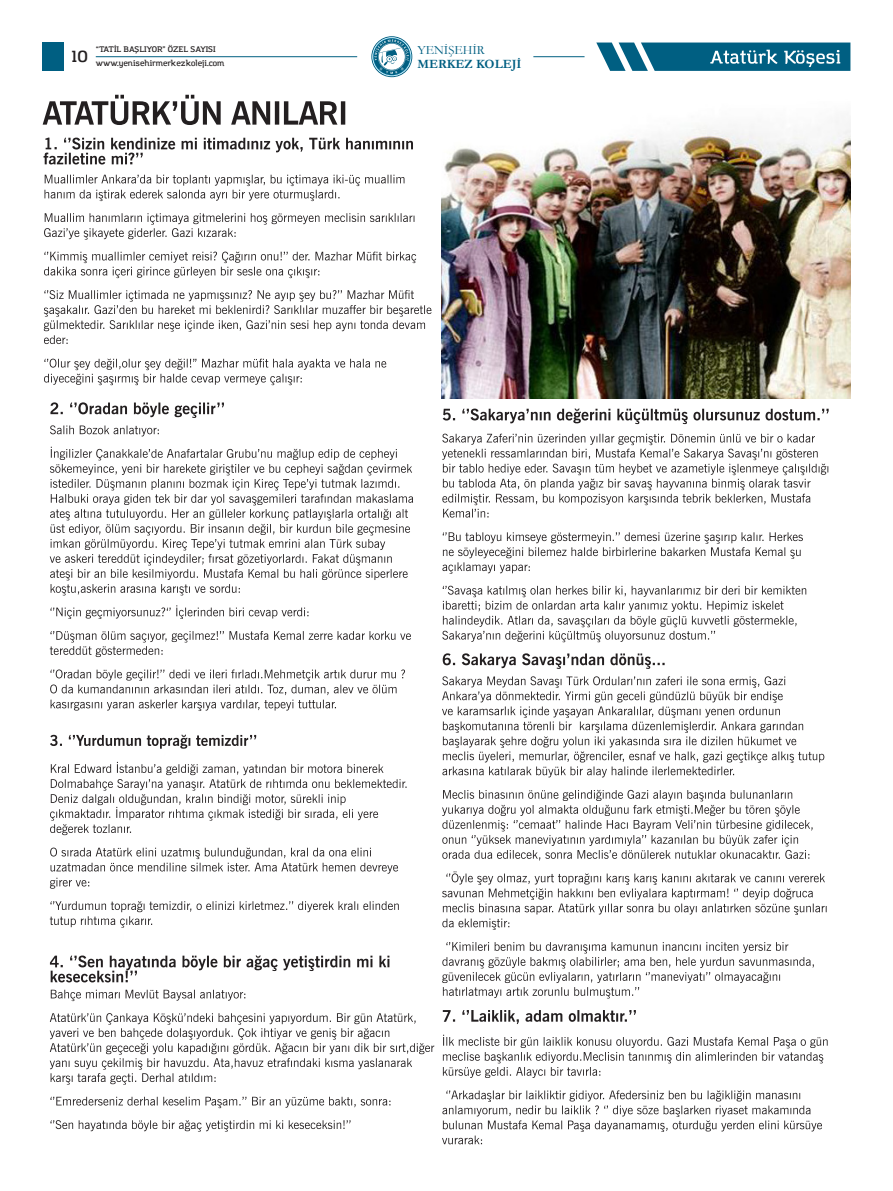
<style>
.page{position:relative;width:893px;height:1191px;background:#fff}
.page>*{position:absolute;margin:0;border:0;box-sizing:border-box;transform-origin:0 0}
.t1{font:700 12.7px "Garamond";color:#005f82}
.t2{font:12.7px "Garamond";color:#005f82}
.t3{font:600 8px "Amazing Grotesk";color:#231f20}
</style>
<div class="page">
<svg style="left:371px;top:36px;width:41px;height:41px"></svg>
<hr style="left:96px;top:56px;width:261px;height:1px;background:#005f82">
<hr style="left:533px;top:56px;width:52px;height:1px;background:#005f82">
<div style="left:43px;top:43px;width:21px;height:28px;background:#005f82"></div>
<svg style="left:596px;top:43px;width:254px;height:28px;background:#2c7a97"></svg>
<svg style="left:43px;top:95px;width:302px;height:30px"></svg>
<svg style="left:44px;top:358px;width:342px;height:27px"></svg>
<svg style="left:44px;top:290px;width:388px;height:54px"></svg>
<svg style="left:44px;top:251px;width:372px;height:27px"></svg>
<svg style="left:44px;top:213px;width:370px;height:27px"></svg>
<svg style="left:45px;top:175px;width:359px;height:26px"></svg>
<svg style="left:442px;top:942px;width:372px;height:56px"></svg>
<svg style="left:442px;top:871px;width:385px;height:59px"></svg>
<svg style="left:442px;top:790px;width:371px;height:70px"></svg>
<svg style="left:442px;top:676px;width:382px;height:101px"></svg>
<svg style="left:442px;top:1090px;width:380px;height:54px"></svg>
<svg style="left:443px;top:1034px;width:385px;height:44px"></svg>
<svg style="left:50px;top:669px;width:355px;height:42px"></svg>
<svg style="left:50px;top:631px;width:361px;height:26px"></svg>
<svg style="left:50px;top:605px;width:258px;height:14px"></svg>
<svg style="left:50px;top:447px;width:363px;height:148px"></svg>
<svg style="left:50px;top:425px;width:109px;height:11px"></svg>
<svg style="left:50px;top:1120px;width:301px;height:11px"></svg>
<svg style="left:50px;top:1096px;width:340px;height:12px"></svg>
<svg style="left:50px;top:1013px;width:384px;height:71px"></svg>
<svg style="left:51px;top:989px;width:194px;height:12px"></svg>
<svg style="left:442px;top:585px;width:364px;height:57px"></svg>
<svg style="left:442px;top:532px;width:361px;height:42px"></svg>
<svg style="left:442px;top:433px;width:386px;height:84px"></svg>
<svg style="left:50px;top:901px;width:349px;height:26px"></svg>
<svg style="left:50px;top:847px;width:348px;height:41px"></svg>
<svg style="left:50px;top:762px;width:357px;height:73px"></svg>
<svg style="left:44px;top:138px;width:369px;height:26px"></svg>
<svg style="left:443px;top:653px;width:222px;height:16px"></svg>
<svg style="left:443px;top:1010px;width:193px;height:14px"></svg>
<svg style="left:50px;top:402px;width:174px;height:16px"></svg>
<svg style="left:50px;top:955px;width:339px;height:27px"></svg>
<svg style="left:443px;top:408px;width:386px;height:16px"></svg>
<svg style="left:50px;top:734px;width:206px;height:14px"></svg>
<img style="left:442px;top:121px;width:408px;height:277px">
<p class="t3" style="left:96px;top:44px;width:121px">“TATİL BAŞLIYOR” ÖZEL SAYISI</p>
<p class="t3" style="left:71px;top:59px;width:155px"><sup>10</sup> www.yenisehirmerkezkoleji.com</p>
<h1 class="t2" style="left:417px;top:41px;width:69px">YENİŞEHİR</h1>
<h1 class="t1" style="left:417px;top:55px;width:106px">MERKEZ KOLEJİ</h1>
</div>
